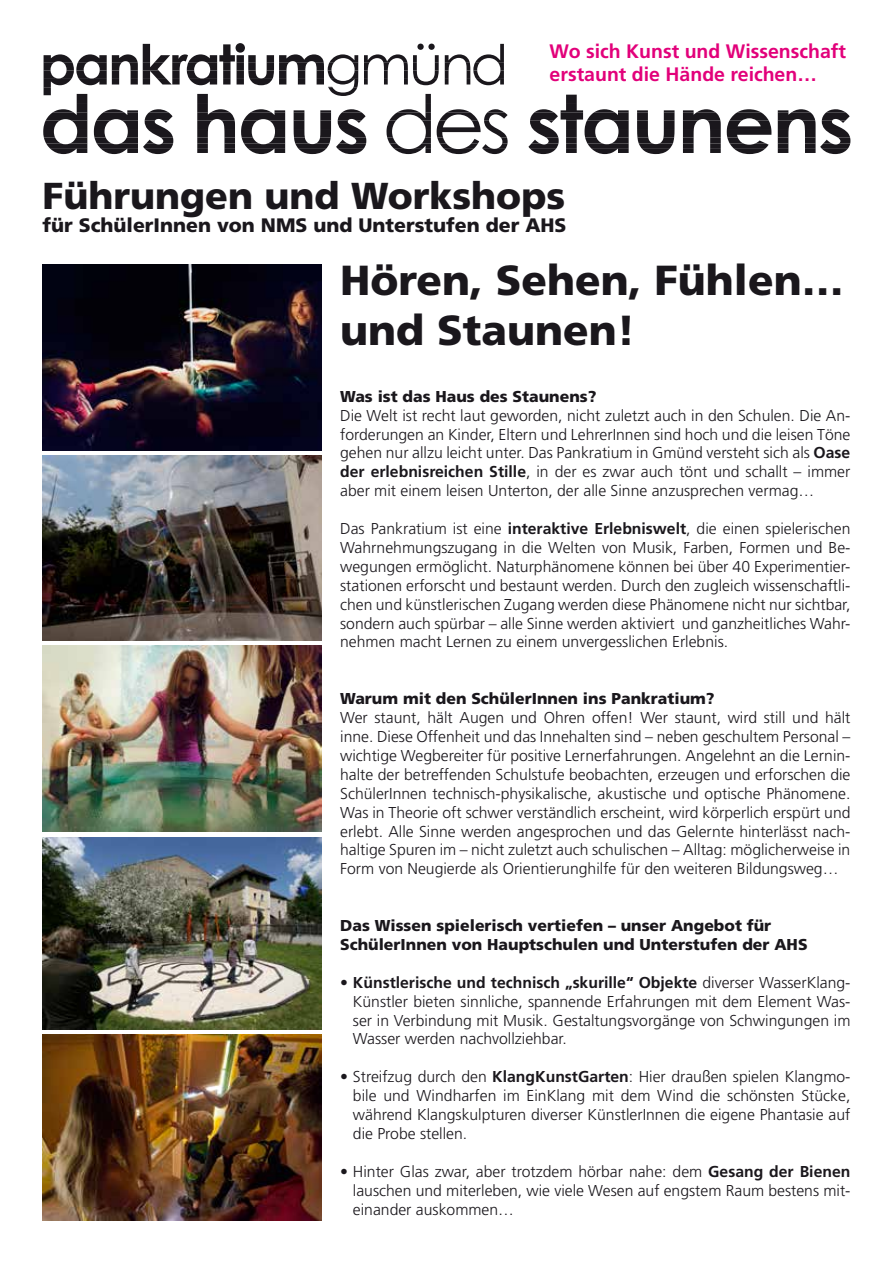
<style>
.page{position:relative;width:893px;height:1263px;background:#fff}
.page>*{position:absolute;margin:0;border:0;box-sizing:border-box;transform-origin:0 0}
.t1{font:900 42px/50.4px "Frutiger";color:#1a171c}
.t2{font:900 37.5px "Frutiger";color:#1a171c}
.t3{font:700 19.5px/23.4px "Frutiger";color:#e2007a}
.t4{font:900 19.5px "Frutiger";color:#1a171c}
.t5{font:300 15.75px/18.9px "Frutiger";color:#1a171c;text-align:justify}
.t6{font:900 15.75px/18.9px "Frutiger";color:#1a171c}
.s1{font-weight:700}
</style>
<div class="page">
<svg style="left:43px;top:43px;width:807px;height:111px"></svg>
<img style="left:43px;top:1034px;width:278px;height:186px">
<img style="left:43px;top:646px;width:278px;height:186px">
<img style="left:43px;top:837px;width:278px;height:193px">
<img style="left:43px;top:265px;width:278px;height:186px">
<img style="left:43px;top:455px;width:278px;height:186px">
<p class="t3" style="left:550px;top:39px;width:298px">Wo sich Kunst und Wissenschaft erstaunt die Hände reichen…</p>
<h2 class="t2" style="left:43px;top:173px;width:524px">Führungen und Workshops</h2>
<p class="t4" style="left:43px;top:213px;width:525px">für SchülerInnen von NMS und Unterstufen der AHS</p>
<h1 class="t1" style="left:340px;top:254px;width:505px">Hören, Sehen, Fühlen… und Staunen!</h1>
<p class="t6" style="left:340px;top:386px;width:258px">Was ist das Haus des Staunens?</p>
<p class="t5" style="left:340px;top:406px;width:512px">Die Welt ist recht laut geworden, nicht zuletzt auch in den Schulen. Die An&shy;forderungen an Kinder, Eltern und LehrerInnen sind hoch und die leisen Töne gehen nur allzu leicht unter. Das Pankratium in Gmünd versteht sich als <span class="s1">Oase der erlebnisreichen Stille</span>, in der es zwar auch tönt und schallt – immer aber mit einem leisen Unterton, der alle Sinne anzusprechen vermag…</p>
<p class="t5" style="left:340px;top:519px;width:512px">Das Pankratium ist eine <span class="s1">interaktive Erlebniswelt</span>, die einen spielerischen Wahrnehmungszugang in die Welten von Musik, Farben, Formen und Be&shy;wegungen ermöglicht. Naturphänomene können bei über 40 Experimentier&shy;stationen erforscht und bestaunt werden. Durch den zugleich wissenschaftli&shy;chen und künstlerischen Zugang werden diese Phänomene nicht nur sichtbar, sondern auch spürbar – alle Sinne werden aktiviert und ganzheitliches Wahr&shy;nehmen macht Lernen zu einem unvergesslichen Erlebnis.</p>
<p class="t6" style="left:340px;top:689px;width:376px">Warum mit den SchülerInnen ins Pankratium?</p>
<p class="t5" style="left:340px;top:708px;width:512px">Wer staunt, hält Augen und Ohren offen! Wer staunt, wird still und hält inne. Diese Offenheit und das Innehalten sind – neben geschultem Personal – wichtige Wegbereiter für positive Lernerfahrungen. Angelehnt an die Lernin&shy;halte der betreffenden Schulstufe beobachten, erzeugen und erforschen die SchülerInnen technisch-physikalische, akustische und optische Phänomene.<br>Was in Theorie oft schwer verständlich erscheint, wird körperlich erspürt und erlebt. Alle Sinne werden angesprochen und das Gelernte hinterlässt nach&shy;haltige Spuren im – nicht zuletzt auch schulischen – Alltag: möglicherweise in Form von Neugierde als Orientierunghilfe für den weiteren Bildungsweg…</p>
<p class="t6" style="left:340px;top:916px;width:469px">Das Wissen spielerisch vertiefen – unser Angebot für<br>SchülerInnen von Hauptschulen und Unterstufen der AHS</p>
<p class="t5" style="left:353px;top:973px;width:499px;text-indent:-13px">• <span class="s1">Künstlerische und technisch „skurille“ Objekte</span> diverser WasserKlang-Künstler bieten sinnliche, spannende Erfahrungen mit dem Element Was&shy;ser in Verbindung mit Musik. Gestaltungsvorgänge von Schwingungen im Wasser werden nachvollziehbar.</p>
<p class="t5" style="left:353px;top:1067px;width:499px;text-indent:-13px">• Streifzug durch den <span class="s1">KlangKunstGarten</span>: Hier draußen spielen Klangmo&shy;bile und Windharfen im EinKlang mit dem Wind die schönsten Stücke, während Klangskulpturen diverser KünstlerInnen die eigene Phantasie auf die Probe stellen.</p>
<p class="t5" style="left:353px;top:1162px;width:499px;text-indent:-13px">• Hinter Glas zwar, aber trotzdem hörbar nahe: dem <span class="s1">Gesang der Bienen </span>lauschen und miterleben, wie viele Wesen auf engstem Raum bestens mit&shy;einander auskommen…</p>
</div>
